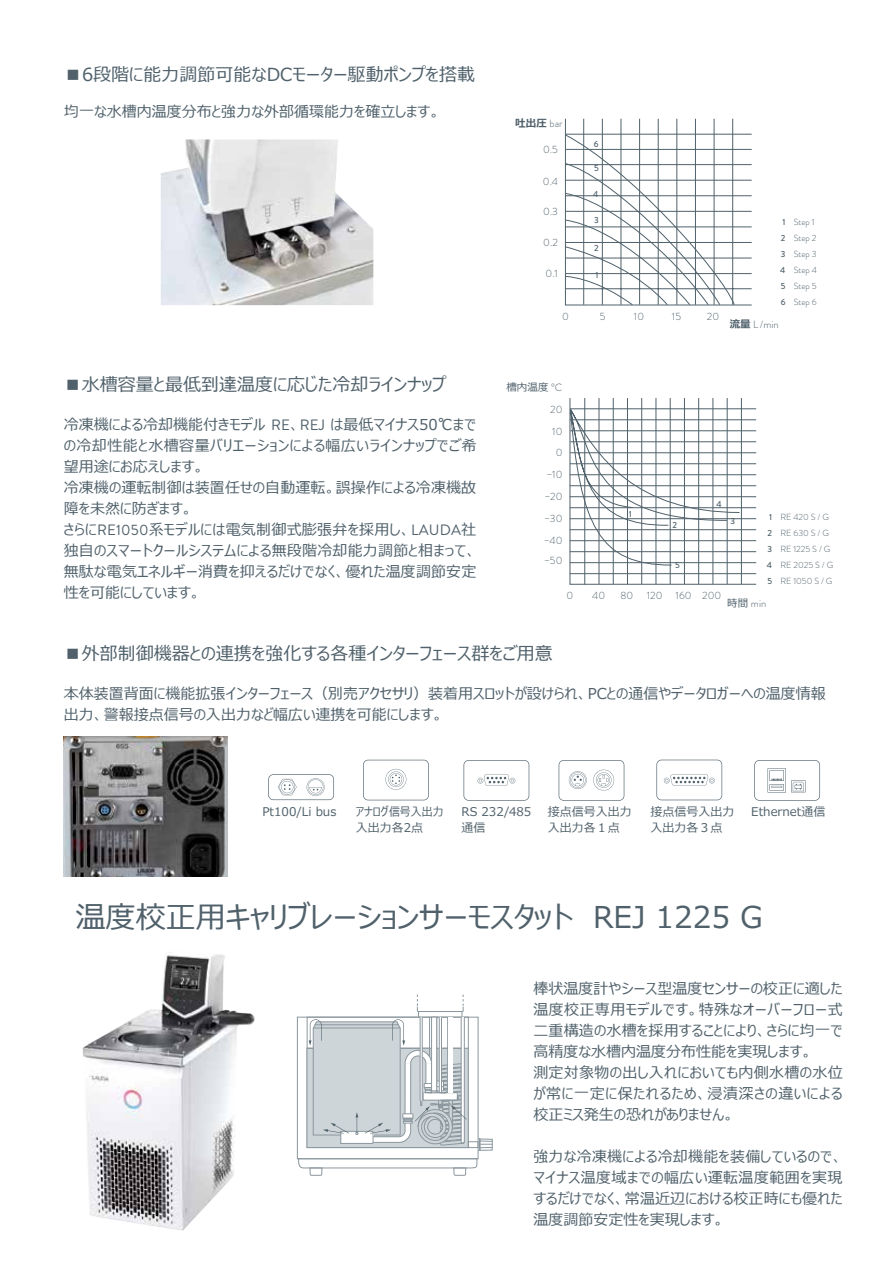
<style>
.page{position:relative;width:893px;height:1263px;background:#fff}
.page>*{position:absolute;margin:0;border:0;box-sizing:border-box;transform-origin:0 0}
.t1{font:30px "Meiryo UI";color:#50616b}
.t2{font:18px "Meiryo UI";color:#50616b}
.t3{font:15px/21px "Meiryo UI";letter-spacing:.005em;color:#50616b}
.t4{font:12px/16.2px "Meiryo UI";color:#50616b}
.t5{font:12px/16.2px "Meiryo UI";color:#50616b;scale:.91 1}
.t6{font:300 10.5px/21.6px "Brandon Grotesque";letter-spacing:.01em;color:#50616b;text-align:right}
.t7{font:10.5px "Meiryo UI";color:#50616b}
.t8{font:700 10.5px "Meiryo UI";color:#50616b}
.t9{font:300 8.85px/16px "Brandon Grotesque";color:#50616b}
.t10{font:500 8.85px "Brandon Grotesque";color:#50616b}
.s1{font-family:"Brandon Grotesque"}
.s2{font-family:"Brandon Grotesque";font-weight:300}
.s3{font-weight:500}
.s4{font-family:"Meiryo UI";font-weight:700}
.s5{font-family:"Meiryo UI";font-weight:400}
</style>
<div class="page">
<img style="left:82px;top:954px;width:173px;height:277px">
<img style="left:161px;top:139px;width:212px;height:166px">
<svg style="left:569px;top:398px;width:188px;height:187px"></svg>
<svg style="left:564px;top:118px;width:188px;height:188px"></svg>
<div style="left:480px;top:1139px;width:13px;height:11px;border:1px solid #8b979e"></div>
<svg style="left:297px;top:994px;width:195px;height:182px"></svg>
<hr style="left:448px;top:1017px;width:4px;height:75px;background:#fff">
<svg style="left:363px;top:760px;width:66px;height:40px"></svg>
<svg style="left:656px;top:760px;width:66px;height:40px"></svg>
<svg style="left:559px;top:760px;width:65px;height:41px"></svg>
<svg style="left:268px;top:774px;width:66px;height:26px"></svg>
<svg style="left:464px;top:760px;width:65px;height:41px"></svg>
<svg style="left:754px;top:760px;width:66px;height:41px"></svg>
<img style="left:64px;top:737px;width:164px;height:140px">
<p class="t2" style="left:64px;top:62px;width:412px">■6段階に能力調節可能なDCモーター駆動ポンプを搭載</p>
<p class="t3" style="left:64px;top:101px;width:378px">均一な水槽内温度分布と強力な外部循環能力を確立します。</p>
<p class="t2" style="left:64px;top:372px;width:383px">■水槽容量と最低到達温度に応じた冷却ラインナップ</p>
<p class="t3" style="left:64px;top:415px;width:414px">冷凍機による冷却機能付きモデル <span class="s1">RE</span>、<span class="s1">REJ</span> は最低マイナス50℃までの冷却性能と水槽容量バリエーションによる幅広いラインナップでご希望用途にお応えします。<br>冷凍機の運転制御は装置任せの自動運転。誤操作による冷凍機故障を未然に防ぎます。<br>さらに<span class="s1">RE1050</span>系モデルには電気制御式膨張弁を採用し、<span class="s1">LAUDA</span>社独自のスマートクールシステムによる無段階冷却能力調節と相まって、無駄な電気エネルギー消費を抑えるだけでなく、優れた温度調節安定性を可能にしています。</p>
<p class="t8" style="left:515px;top:116px;width:49px">吐出圧 <span class="s2">bar</span></p>
<p class="t6" style="left:543px;top:139px;width:16px">0.5</p>
<p class="t6" style="left:543px;top:170px;width:17px">0.4</p>
<p class="t6" style="left:543px;top:200px;width:16px">0.3</p>
<p class="t6" style="left:543px;top:232px;width:16px">0.2</p>
<p class="t6" style="left:546px;top:263px;width:14px">0.1</p>
<p class="t10" style="left:594px;top:138px;width:6px">6</p>
<p class="t10" style="left:594px;top:162px;width:6px">5</p>
<p class="t10" style="left:593px;top:188px;width:7px">4</p>
<p class="t10" style="left:594px;top:214px;width:6px">3</p>
<p class="t10" style="left:594px;top:242px;width:6px">2</p>
<p class="t10" style="left:596px;top:269px;width:5px">1</p>
<p class="t6" style="left:562px;top:305px;width:8px">0</p>
<p class="t6" style="left:600px;top:305px;width:7px">5</p>
<p class="t6" style="left:634px;top:305px;width:12px">10</p>
<p class="t6" style="left:707px;top:305px;width:14px">20</p>
<p class="t6" style="left:672px;top:305px;width:11px">15</p>
<p class="t9" style="left:780px;top:214px;width:38px"><span class="s3">1</span> Step 1<br><span class="s3">2</span> Step 2<br><span class="s3">3</span> Step 3<br><span class="s3">4</span> Step 4<br><span class="s3">5</span> Step 5<br><span class="s3">6</span> Step 6</p>
<p class="t6" style="left:730px;top:314px;width:51px"><span class="s4">流量</span> L /min</p>
<p class="t7" style="left:506px;top:380px;width:58px">槽内温度 <span class="s2">°C</span></p>
<p class="t6" style="left:550px;top:398px;width:14px">20</p>
<p class="t6" style="left:544px;top:421px;width:20px">10<br>0 −10 −20 −30</p>
<p class="t6" style="left:544px;top:531px;width:20px;line-height:19.6px;text-align:left">−40 −50</p>
<p class="t10" style="left:716px;top:498px;width:7px">4</p>
<p class="t10" style="left:629px;top:508px;width:5px">1</p>
<p class="t9" style="left:767px;top:509px;width:68px"><span class="s3">1</span> RE 420 S / G<br><span class="s3">2</span> RE 630 S / G<br><span class="s3">3</span> RE 1225 S / G<br><span class="s3">4</span> RE 2025 S / G<br><span class="s3">5</span> RE 1050 S / G</p>
<p class="t10" style="left:731px;top:515px;width:6px">3</p>
<p class="t10" style="left:672px;top:519px;width:6px">2</p>
<p class="t10" style="left:675px;top:559px;width:6px">5</p>
<p class="t6" style="left:567px;top:585px;width:8px">0</p>
<p class="t6" style="left:592px;top:585px;width:14px">40</p>
<p class="t6" style="left:620px;top:585px;width:14px">80</p>
<p class="t6" style="left:647px;top:585px;width:46px">120 160</p>
<p class="t6" style="left:702px;top:585px;width:21px">200</p>
<p class="t6" style="left:727px;top:593px;width:41px"><span class="s5">時間</span> min</p>
<p class="t2" style="left:64px;top:641px;width:490px">■外部制御機器との連携を強化する各種インターフェース群をご用意</p>
<p class="t3" style="left:64px;top:684px;width:763px">本体装置背面に機能拡張インターフェース（別売アクセサリ）装着用スロットが設けられ、PCとの通信やデータロガーへの温度情報出力、警報接点信号の入出力など幅広い連携を可能にします。</p>
<p class="t5" style="left:356px;top:804px;width:98px">アナログ信号入出力入出力各2点</p>
<p class="t4" style="left:651px;top:804px;width:85px">接点信号入出力入出力各３点</p>
<p class="t4" style="left:262px;top:804px;width:75px">Pt100/Li bus</p>
<p class="t4" style="left:462px;top:804px;width:71px">RS 232/485通信</p>
<p class="t4" style="left:751px;top:804px;width:76px">Ethernet通信</p>
<p class="t4" style="left:548px;top:804px;width:85px">接点信号入出力入出力各１点</p>
<h1 class="t1" style="left:76px;top:896px;width:708px">温度校正用キャリブレーションサーモスタット　REJ 1225 G　</h1>
<p class="t3" style="left:533px;top:979px;width:311px">棒状温度計やシース型温度センサーの校正に適した温度校正専用モデルです。特殊なオーバーフロー式二重構造の水槽を採用することにより、さらに均一で高精度な水槽内温度分布性能を実現します。<br>測定対象物の出し入れにおいても内側水槽の水位が常に一定に保たれるため、浸漬深さの違いによる校正ミス発生の恐れがありません。</p>
<p class="t3" style="left:533px;top:1147px;width:311px;text-align:justify">強力な冷凍機による冷却機能を装備しているので、マイナス温度域までの幅広い運転温度範囲を実現するだけでなく、常温近辺における校正時にも優れた温度調節安定性を実現します。</p>
</div>
